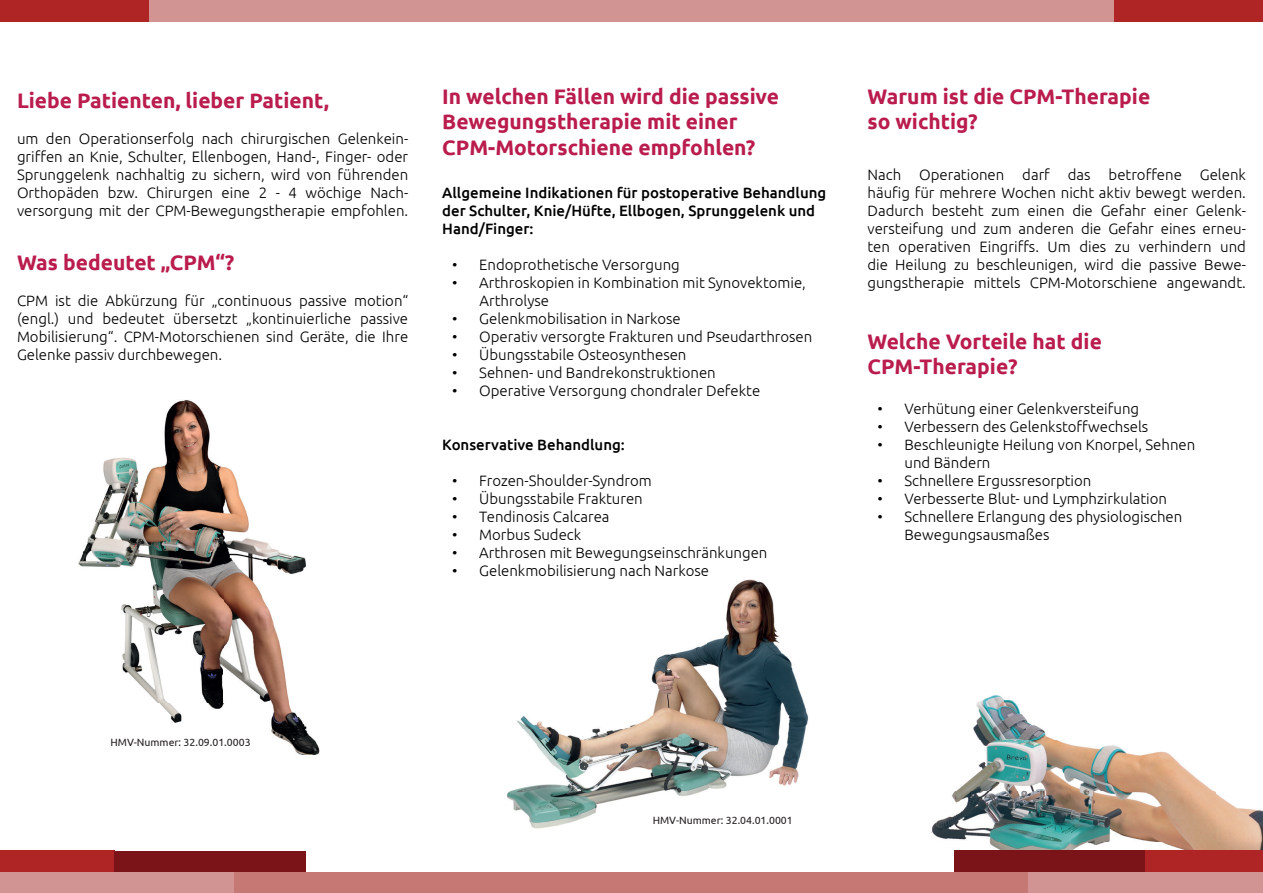
<style>
.page{position:relative;width:1263px;height:893px;background:#fff}
.page>*{position:absolute;margin:0;border:0;box-sizing:border-box;transform-origin:0 0}
.t1{font:700 21px/25.2px "Ubuntu";color:#b91c4d}
.t2{font:300 15px/18px "Ubuntu";color:#000001;text-align:justify}
.t3{font:500 15px/18px "Ubuntu";color:#000001}
.t4{font:10.5px "Ubuntu";color:#231f20}
</style>
<div class="page">
<img style="left:79px;top:400px;width:241px;height:355px">
<img style="left:507px;top:579px;width:301px;height:250px">
<img style="left:931px;top:695px;width:332px;height:156px">
<div style="left:1113px;top:0;width:150px;height:21px;background:#af2525"></div>
<div style="left:0;top:0;width:149px;height:21px;background:#af2525"></div>
<div style="left:149px;top:0;width:964px;height:21px;background:#d29492"></div>
<div style="left:0;top:851px;width:114px;height:21px;background:#af2525"></div>
<div style="left:114px;top:851px;width:192px;height:21px;background:#7b1418"></div>
<div style="left:954px;top:851px;width:191px;height:21px;background:#7b1418"></div>
<div style="left:233px;top:872px;width:796px;height:21px;background:#c57874"></div>
<div style="left:1029px;top:872px;width:234px;height:21px;background:#d29492"></div>
<div style="left:1145px;top:851px;width:118px;height:21px;background:#af2525"></div>
<div style="left:0;top:872px;width:233px;height:21px;background:#d29492"></div>
<h1 class="t1" style="left:17px;top:88px;width:314px">Liebe Patienten, lieber Patient,</h1>
<p class="t2" style="left:17px;top:129px;width:393px">um den Operationserfolg nach chirurgischen Gelenkein&shy;griffen an Knie, Schulter, Ellenbogen, Hand-, Finger- oder Sprunggelenk nachhaltig zu sichern, wird von führenden Orthopäden bzw. Chirurgen eine 2 - 4 wöchige Nach&shy;versorgung mit der CPM-Bewegungstherapie empfohlen.</p>
<h1 class="t1" style="left:17px;top:250px;width:219px">Was bedeutet „CPM“?</h1>
<p class="t2" style="left:17px;top:291px;width:393px">CPM ist die Abkürzung für „continuous passive motion“ (engl.) und bedeutet übersetzt „kontinuierliche passive Mobilisierung“. CPM-Motorschienen sind Geräte, die Ihre Gelenke passiv durchbewegen.</p>
<h1 class="t1" style="left:442px;top:84px;width:338px">In welchen Fällen wird die passive<br>Bewegungstherapie mit einer<br>CPM-Motorschiene empfohlen?</h1>
<p class="t3" style="left:442px;top:183px;width:386px">Allgemeine Indikationen für postoperative Behandlung der Schulter, Knie/Hüfte, Ellbogen, Sprunggelenk und<br>Hand/Finger:</p>
<p class="t2" style="left:452px;top:255px;width:229px">• Endoprothetische Versorgung</p>
<p class="t2" style="left:480px;top:273px;width:328px;text-indent:-27px">• Arthroskopien in Kombination mit Synovektomie,<br>Arthrolyse</p>
<p class="t2" style="left:452px;top:309px;width:230px">• Gelenkmobilisation in Narkose</p>
<p class="t2" style="left:452px;top:327px;width:362px">• Operativ versorgte Frakturen und Pseudarthrosen</p>
<p class="t2" style="left:452px;top:345px;width:236px">• Übungsstabile Osteosynthesen</p>
<p class="t2" style="left:452px;top:363px;width:265px">• Sehnen- und Bandrekonstruktionen</p>
<p class="t2" style="left:452px;top:381px;width:309px">• Operative Versorgung chondraler Defekte</p>
<p class="t3" style="left:442px;top:435px;width:184px">Konservative Behandlung:</p>
<p class="t2" style="left:452px;top:471px;width:201px">• Frozen-Shoulder-Syndrom</p>
<p class="t2" style="left:452px;top:489px;width:192px">• Übungsstabile Frakturen</p>
<p class="t2" style="left:452px;top:507px;width:159px">• Tendinosis Calcarea</p>
<p class="t2" style="left:452px;top:525px;width:131px">• Morbus Sudeck</p>
<p class="t2" style="left:452px;top:543px;width:317px">• Arthrosen mit Bewegungseinschränkungen</p>
<p class="t2" style="left:452px;top:561px;width:258px">• Gelenkmobilisierung nach Narkose</p>
<h1 class="t1" style="left:867px;top:84px;width:284px">Warum ist die CPM-Therapie so wichtig?</h1>
<p class="t2" style="left:867px;top:165px;width:380px">Nach Operationen darf das betroffene Gelenk häufig für mehrere Wochen nicht aktiv bewegt werden.<br>Dadurch besteht zum einen die Gefahr einer Gelenk&shy;versteifung und zum anderen die Gefahr eines erneu&shy;ten operativen Eingriffs. Um dies zu verhindern und die Heilung zu beschleunigen, wird die passive Bewe&shy;gungstherapie mittels CPM-Motorschiene angewandt.</p>
<h1 class="t1" style="left:867px;top:329px;width:236px">Welche Vorteile hat die<br>CPM-Therapie?</h1>
<p class="t2" style="left:877px;top:399px;width:263px">• Verhütung einer Gelenkversteifung</p>
<p class="t2" style="left:877px;top:417px;width:272px">• Verbessern des Gelenkstoffwechsels</p>
<p class="t2" style="left:904px;top:435px;width:292px;text-indent:-27px">• Beschleunigte Heilung von Knorpel, Sehnen und Bändern</p>
<p class="t2" style="left:877px;top:471px;width:215px">• Schnellere Ergussresorption</p>
<p class="t2" style="left:877px;top:489px;width:291px">• Verbesserte Blut- und Lymphzirkulation</p>
<p class="t2" style="left:904px;top:507px;width:279px;text-indent:-27px">• Schnellere Erlangung des physiologischen<br>Bewegungsausmaßes</p>
<p class="t4" style="left:111px;top:736px;width:142px">HMV-Nummer: 32.09.01.0003</p>
<p class="t4" style="left:653px;top:814px;width:142px">HMV-Nummer: 32.04.01.0001</p>
</div>
